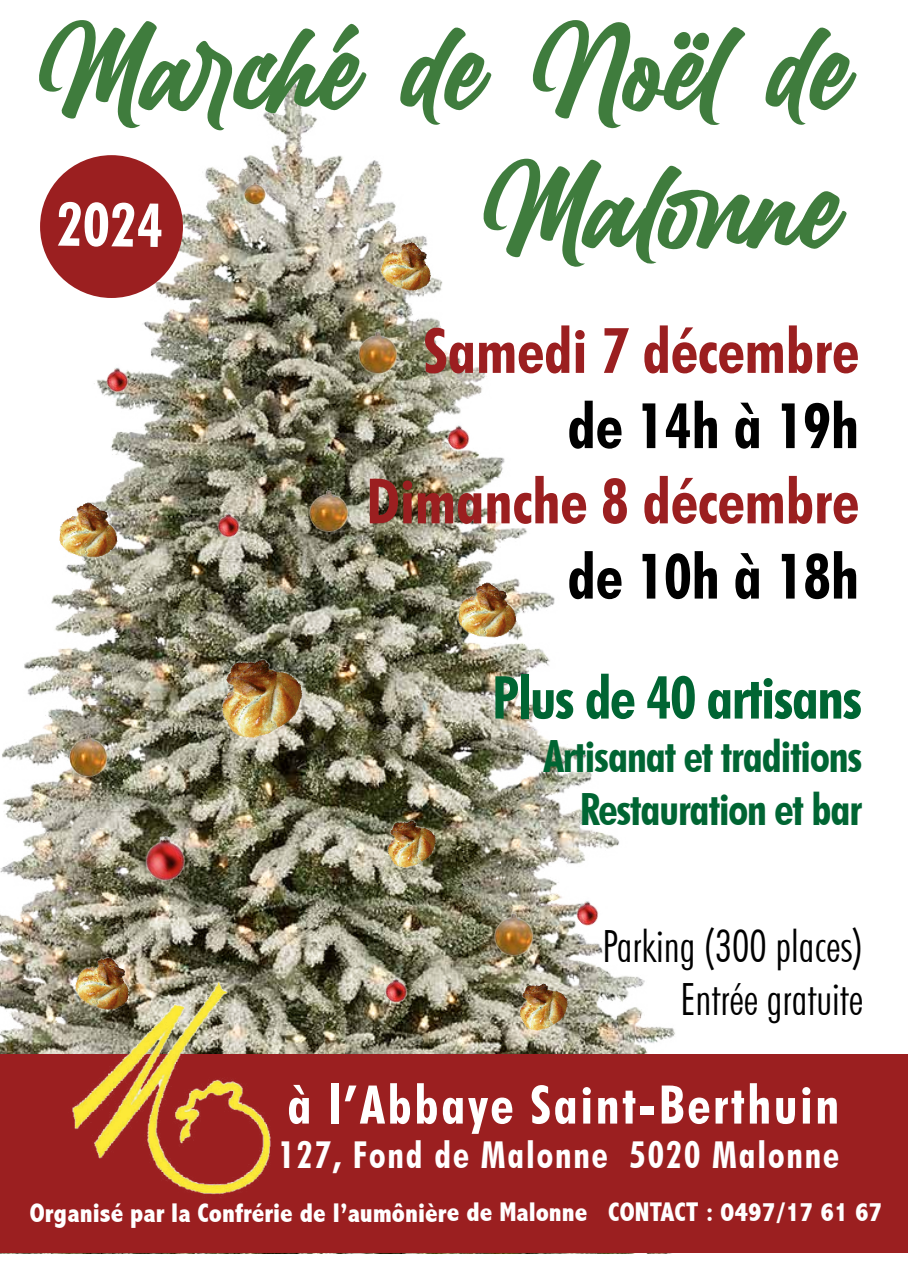
<style>
.page{position:relative;width:908px;height:1276px;background:#fff}
.page>*{position:absolute;margin:0;border:0;box-sizing:border-box;transform-origin:0 0}
.t1{font:128.9px "Billion Dreams";color:#3f7c3d}
.t2{font:700 condensed 62.7px "Futura BT";color:#9b1f20}
.t3{font:700 condensed 62.7px "Futura BT";color:#000}
.t4{font:700 condensed 60.7px "Futura BT";color:#fff}
.t5{font:700 condensed 59.3px "Futura BT";letter-spacing:-.025em;color:#006533}
.t6{font:700 condensed 53.3px "Futura BT";letter-spacing:.05em;color:#fff}
.t7{font:700 condensed 44.4px/53.3px "Futura BT";letter-spacing:-.025em;color:#006533;text-align:right}
.t8{font:300 condensed 44.4px/53.3px "Futura BT";color:#000;text-align:right}
.t9{font:700 condensed 37px "Futura BT";letter-spacing:.05em;color:#fff}
.t10{font:800 condensed 27px "Abadi";color:#fff}
</style>
<div class="page">
<img style="left:0;top:80px;width:884px;height:1173px">
<div style="left:40px;top:155px;width:143px;height:143px;background:#9b1f20;border-radius:50%"></div>
<div style="left:0;top:1054px;width:907px;height:198px;background:#9b1f20"></div>
<img style="left:70px;top:950px;width:70px;height:23px">
<img style="left:376px;top:807px;width:69px;height:68px">
<img style="left:58px;top:500px;width:64px;height:61px">
<img style="left:376px;top:236px;width:64px;height:62px">
<img style="left:51px;top:973px;width:241px;height:222px">
<img style="left:202px;top:638px;width:115px;height:113px">
<img style="left:508px;top:970px;width:69px;height:68px">
<img style="left:456px;top:580px;width:65px;height:61px">
<img style="left:135px;top:828px;width:61px;height:61px">
<img style="left:571px;top:896px;width:33px;height:34px">
<img style="left:379px;top:973px;width:34px;height:34px">
<img style="left:442px;top:421px;width:33px;height:33px">
<img style="left:212px;top:508px;width:34px;height:34px">
<img style="left:101px;top:363px;width:33px;height:34px">
<img style="left:485px;top:905px;width:55px;height:55px">
<img style="left:60px;top:725px;width:55px;height:55px">
<img style="left:300px;top:481px;width:55px;height:55px">
<img style="left:349px;top:322px;width:55px;height:55px">
<img style="left:239px;top:177px;width:30px;height:30px">
<h1 class="t1" style="left:35px;top:-24px;width:817px">Marché de Noël de</h1>
<h3 class="t4" style="left:57px;top:187px;width:108px;rotate:1deg">2024</h3>
<h1 class="t1" style="left:479px;top:115px;width:363px">Malonne</h1>
<h2 class="t2" style="left:423px;top:312px;width:437px">Samedi 7 décembre</h2>
<h2 class="t3" style="left:567px;top:388px;width:293px">de 14h à 19h</h2>
<h2 class="t2" style="left:366px;top:463px;width:494px">Dimanche 8 décembre</h2>
<h2 class="t3" style="left:567px;top:538px;width:293px">de 10h à 18h</h2>
<h3 class="t5" style="left:492px;top:661px;width:371px">Plus de 40 artisans</h3>
<h3 class="t7" style="left:543px;top:729px;width:320px">Artisanat et traditions<br>Restauration et bar</h3>
<h3 class="t8" style="left:602px;top:919px;width:262px">Parking (300 places)<br>Entrée gratuite</h3>
<h3 class="t6" style="left:287px;top:1072px;width:553px">à l’Abbaye Saint-Berthuin</h3>
<h3 class="t9" style="left:278px;top:1132px;width:562px">127, Fond de Malonne 5020 Malonne</h3>
<p class="t10" style="left:30px;top:1197px;width:853px">Organisé par la Confrérie de l’aumônière de Malonne CONTACT : 0497/17 61 67</p>
</div>
